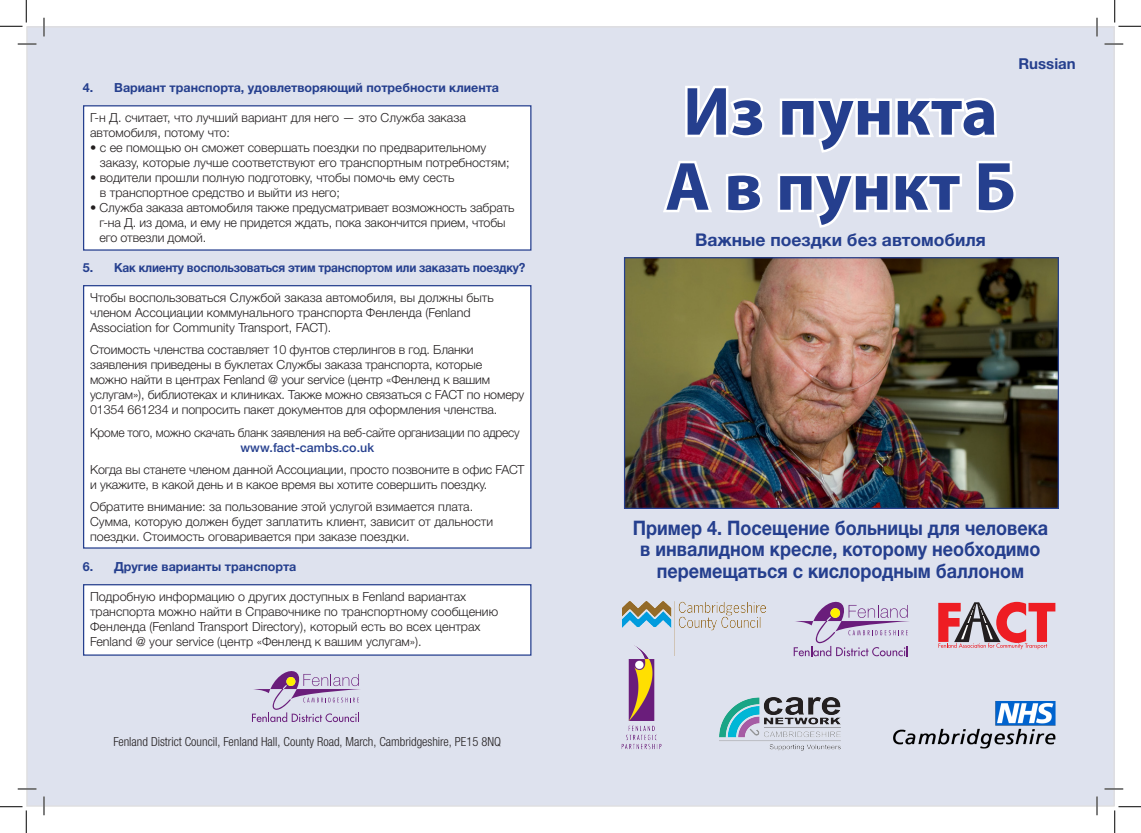
<style>
.page{position:relative;width:1141px;height:833px;background:#fff}
.page>*{position:absolute;margin:0;border:0;box-sizing:border-box;transform-origin:0 0}
.t1{font:700 68.75px "Myriad Pro";color:#253f8e}
.t2{font:700 20px/21.2px "Helvetica Neue LTW1 G";color:#253f8e;text-align:center;scale:.9 1}
.t3{font:700 17.5px "Helvetica Neue LTW1 G";color:#253f8e}
.t4{font:700 15px "Helvetica Neue LTW1 G";color:#253f8e}
.t5{font:300 12.5px/15px "Helvetica Neue LTW1 G";letter-spacing:-.01em;color:#231f20}
.t6{font:700 12.5px "Helvetica Neue LTW1 G";letter-spacing:-.015em;color:#253f8e}
.t7{font:300 condensed 12.5px "Helvetica Neue LTW1 G";color:#231f20}
.t8{font:300 12.5px "Helvetica Neue LTW1 G";letter-spacing:-.01em;color:#231f20;scale:.96 1}
.t9{font:500 12.5px "Helvetica Neue LTW1 G";color:#253f8e}
</style>
<div class="page">
<div style="left:27px;top:27px;width:1086px;height:778px;background:#dee2ee"></div>
<div style="left:83px;top:105px;width:448px;height:145px;background:#fff;border:1px solid #253f8e"></div>
<svg style="left:685px;top:86px;width:80px;height:52px"></svg>
<svg style="left:663px;top:161px;width:49px;height:51px"></svg>
<svg style="left:726px;top:173px;width:37px;height:40px"></svg>
<svg style="left:778px;top:98px;width:238px;height:130px"></svg>
<img style="left:626px;top:259px;width:430px;height:247px">
<div style="left:624px;top:257px;width:434px;height:251px;border:1px solid #253f8e"></div>
<svg style="left:252px;top:671px;width:108px;height:50px"></svg>
<div style="left:286px;top:676px;width:9px;height:9px;background:#fff101;border-radius:50%"></div>
<div style="left:83px;top:285px;width:448px;height:263px;background:#fff;border:1px solid #253f8e"></div>
<div style="left:83px;top:583px;width:448px;height:72px;background:#fff;border:1px solid #253f8e"></div>
<svg style="left:793px;top:601px;width:116px;height:55px"></svg>
<svg style="left:830px;top:607px;width:10px;height:10px"></svg>
<img style="left:893px;top:701px;width:163px;height:48px">
<img style="left:622px;top:601px;width:143px;height:54px">
<img style="left:621px;top:643px;width:41px;height:106px">
<img style="left:719px;top:697px;width:122px;height:54px">
<svg style="left:938px;top:601px;width:117px;height:48px"></svg>
<svg style="left:18px;top:43px;width:18px;height:2px"></svg>
<svg style="left:1104px;top:43px;width:19px;height:2px"></svg>
<svg style="left:18px;top:787px;width:18px;height:2px"></svg>
<svg style="left:1104px;top:787px;width:19px;height:2px"></svg>
<svg style="left:43px;top:18px;width:2px;height:18px"></svg>
<svg style="left:43px;top:796px;width:2px;height:18px"></svg>
<svg style="left:1096px;top:18px;width:1px;height:18px"></svg>
<svg style="left:1096px;top:796px;width:1px;height:18px"></svg>
<svg style="left:0;top:0;width:27px;height:27px"></svg>
<svg style="left:0;top:806px;width:27px;height:26px"></svg>
<svg style="left:1114px;top:0;width:26px;height:27px"></svg>
<svg style="left:1114px;top:806px;width:26px;height:26px"></svg>
<p class="t6" style="left:83px;top:80px;width:417px">4. Вариант транспорта, удовлетворяющий потребности клиента</p>
<p class="t5" style="left:90px;top:110px;width:377px">Г-н Д. считает, что лучший вариант для него — это Служба заказа автомобиля, потому что:</p>
<p class="t5" style="left:100px;top:140px;width:411px;text-indent:-10px">• с ее помощью он сможет совершать поездки по предварительному заказу, которые лучше соответствуют его транспортным потребностям;</p>
<p class="t5" style="left:100px;top:170px;width:356px;text-indent:-10px">• водители прошли полную подготовку, чтобы помочь ему сесть в транспортное средство и выйти из него;</p>
<p class="t5" style="left:100px;top:200px;width:416px;text-indent:-9px">• Служба заказа автомобиля также предусматривает возможность забрать г-на Д. из дома, и ему не придется ждать, пока закончится прием, чтобы его отвезли домой.</p>
<p class="t6" style="left:83px;top:260px;width:444px">5. Как клиенту воспользоваться этим транспортом или заказать поездку?</p>
<p class="t5" style="left:90px;top:290px;width:405px">Чтобы воспользоваться Службой заказа автомобиля, вы должны быть членом Ассоциации коммунального транспорта Фенленда (Fenland<br>Association for Community Transport, FACT).</p>
<p class="t5" style="left:90px;top:342px;width:436px">Стоимость членства составляет 10 фунтов стерлингов в год. Бланки заявления приведены в буклетах Службы заказа транспорта, которые<br>можно найти в центрах Fenland @ your service (центр «Фенленд к вашим услугам»), библиотеках и клиниках. Также можно связаться с FACT по номеру 01354 661234 и попросить пакет документов для оформления членства.</p>
<p class="t8" style="left:90px;top:424px;width:449px">Кроме того, можно скачать бланк заявления на веб-сайте организации по адресу</p>
<p class="t9" style="left:240px;top:439px;width:135px">www.fact-cambs.co.uk</p>
<p class="t5" style="left:90px;top:461px;width:436px">Когда вы станете членом данной Ассоциации, просто позвоните в офис FACT и укажите, в какой день и в какое время вы хотите совершить поездку.</p>
<p class="t5" style="left:90px;top:498px;width:404px">Обратите внимание: за пользование этой услугой взимается плата.<br>Сумма, которую должен будет заплатить клиент, зависит от дальности поездки. Стоимость оговаривается при заказе поездки.</p>
<p class="t6" style="left:83px;top:558px;width:215px">6. Другие варианты транспорта</p>
<p class="t5" style="left:90px;top:588px;width:409px">Подробную информацию о других доступных в Fenland вариантах транспорта можно найти в Справочнике по транспортному сообщению Фенленда (Fenland Transport Directory), который есть во всех центрах Fenland @ your service (центр «Фенленд к вашим услугам»).</p>
<p class="t7" style="left:113px;top:733px;width:389px">Fenland District Council, Fenland Hall, County Road, March, Cambridgeshire, PE15 8NQ</p>
<p class="t4" style="left:1018px;top:54px;width:59px">Russian</p>
<p class="t1" style="left:683px;top:67px;width:316px">Из пункта</p>
<p class="t1" style="left:665px;top:142px;width:352px">A в пункт Б</p>
<p class="t3" style="left:695px;top:228px;width:292px">Важные поездки без автомобиля</p>
<p class="t2" style="left:632px;top:517px;width:463px">Пример 4. Посещение больницы для человека в инвалидном кресле, которому необходимо перемещаться с кислородным баллоном</p>
</div>
